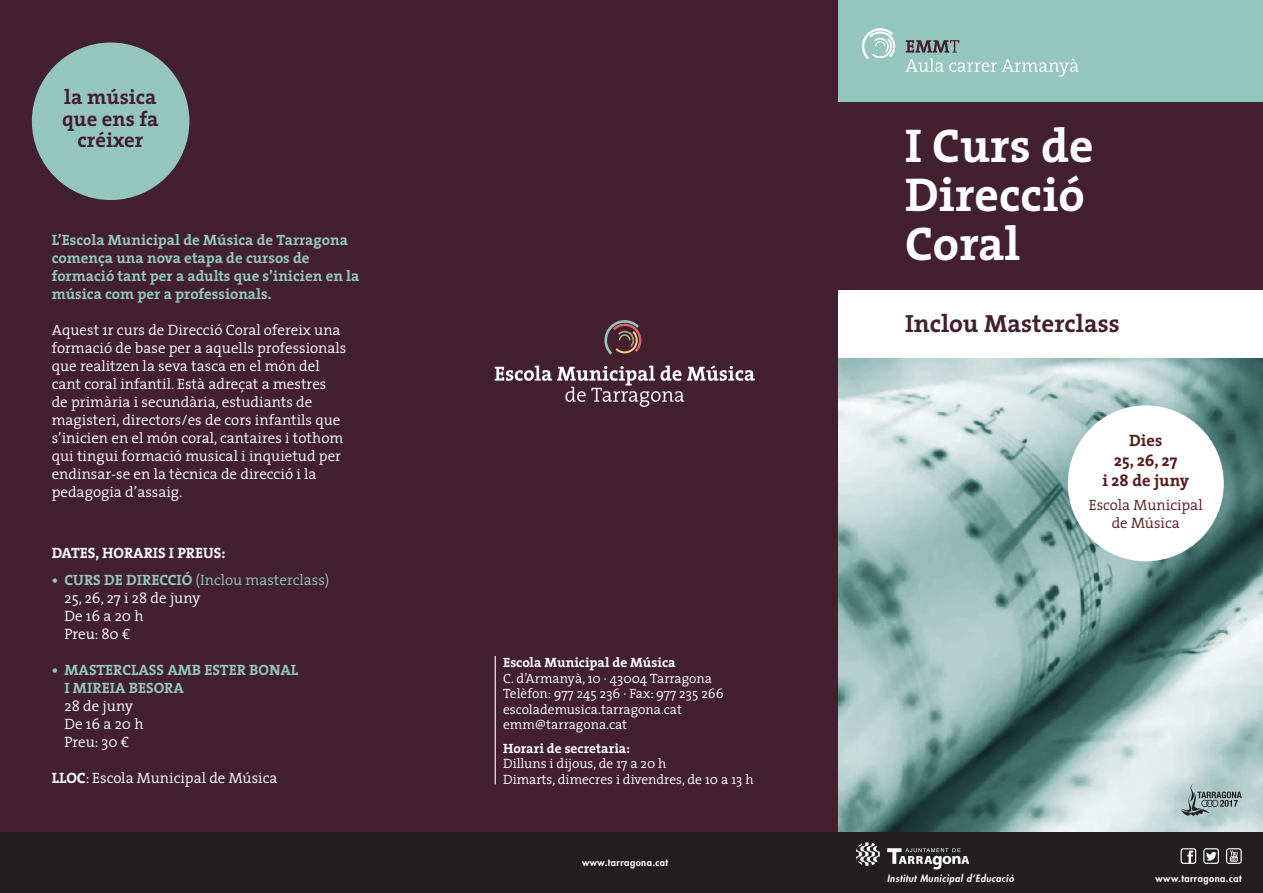
<style>
.page{position:relative;width:1263px;height:893px;background:#fff}
.page>*{position:absolute;margin:0;border:0;box-sizing:border-box;transform-origin:0 0}
.t1{font:700 47.7px/49.1px "The Serif";color:#fff}
.t2{font:700 24.9px "The Serif";color:#43202f}
.t3{font:700 20.7px/21.3px "The Serif";color:#43202f;text-align:center}
.t4{font:700 16.5px/19.8px "The Serif";color:#571b1e;text-align:center}
.t5{font:300 15px/18px "The Serif";color:#fff}
.t6{font:700 15px/18px "The Serif";color:#95c6be}
.t7{font:300 15px/18px "The Serif";color:#571b1e;text-align:center}
.t8{font:700 15px "The Serif";color:#fff}
.t9{font:300 13.5px/15.5px "The Serif";color:#fff}
.t10{font:700 13.5px "The Serif";color:#fff}
.t11{font:800 9.75px "Futura";letter-spacing:.05em;color:#fff;scale:.95 1}
.t12{font:italic 800 9.75px "Futura";letter-spacing:.05em;color:#fff;scale:.95 1}
.s1{font-weight:700;color:#95c6be}
.s2{color:#95c6be}
.s3{font-weight:700}
</style>
<div class="page">
<img style="left:838px;top:359px;width:425px;height:474px">
<div style="left:830px;top:0;width:433px;height:115px;background:#95c6be"></div>
<div style="left:0;top:0;width:838px;height:893px;background:#43202f"></div>
<div style="left:0;top:833px;width:1263px;height:60px;background:#231f20"></div>
<svg style="left:495px;top:365px;width:260px;height:42px"></svg>
<svg style="left:604px;top:320px;width:37px;height:35px"></svg>
<svg style="left:887px;top:848px;width:82px;height:21px"></svg>
<svg style="left:856px;top:842px;width:24px;height:24px"></svg>
<div style="left:1068px;top:405px;width:156px;height:156px;background:#fff;border-radius:50%"></div>
<svg style="left:1180px;top:783px;width:62px;height:34px;background:#94a9a8"></svg>
<svg style="left:1180px;top:848px;width:16px;height:16px"></svg>
<svg style="left:1226px;top:848px;width:16px;height:16px"></svg>
<svg style="left:1203px;top:848px;width:16px;height:16px"></svg>
<hr style="left:495px;top:656px;width:1px;height:128px;background:#fff">
<div style="left:830px;top:102px;width:433px;height:188px;background:#43202f"></div>
<div style="left:32px;top:42px;width:158px;height:158px;background:#95c6be;border-radius:50%"></div>
<svg style="left:862px;top:28px;width:33px;height:31px"></svg>
<svg style="left:905px;top:40px;width:174px;height:37px"></svg>
<h3 class="t3" style="left:62px;top:86px;width:98px">la música que ens fa créixer</h3>
<p class="t6" style="left:52px;top:231px;width:309px">L’Escola Municipal de Música de Tarragona comença una nova etapa de cursos de formació tant per a adults que s’inicien en la música com per a professionals.</p>
<p class="t5" style="left:52px;top:321px;width:296px">Aquest 1r curs de Direcció Coral ofereix una formació de base per a aquells professionals que realitzen la seva tasca en el món del cant coral infantil. Està adreçat a mestres de primària i secundària, estudiants de magisteri, directors/es de cors infantils que s’inicien en el món coral, cantaires i tothom qui tingui formació musical i inquietud per endinsar-se en la tècnica de direcció i la pedagogia d’assaig.</p>
<p class="t8" style="left:52px;top:540px;width:175px">DATES, HORARIS I PREUS:</p>
<p class="t5" style="left:64px;top:570px;width:266px;text-indent:-13px"><span class="s1">• CURS DE DIRECCIÓ</span> <span class="s2">(Inclou masterclass)<br></span>25, 26, 27 i 28 de juny<br>De 16 a 20 h<br>Preu: 80 €</p>
<p class="t6" style="left:64px;top:660px;width:235px;text-indent:-13px">• MASTERCLASS AMB ESTER BONAL<br>I MIREIA BESORA</p>
<p class="t5" style="left:64px;top:696px;width:81px">28 de juny<br>De 16 a 20 h<br>Preu: 30 €</p>
<p class="t5" style="left:52px;top:768px;width:227px"><span class="s3">LLOC</span>: Escola Municipal de Música</p>
<p class="t10" style="left:503px;top:651px;width:174px">Escola Municipal de Música</p>
<p class="t9" style="left:503px;top:670px;width:222px">C. d’Armanyà, 10 · 43004 Tarragona<br>Telèfon: 977 245 236 · Fax: 977 235 266 escolademusica.tarragona.cat emm@tarragona.cat</p>
<p class="t10" style="left:503px;top:737px;width:129px">Horari de secretaria:</p>
<p class="t9" style="left:503px;top:756px;width:252px">Dilluns i dijous, de 17 a 20 h<br>Dimarts, dimecres i divendres, de 10 a 13 h</p>
<p class="t11" style="left:582px;top:856px;width:92px">www.tarragona.cat</p>
<h1 class="t1" style="left:905px;top:120px;width:190px">I Curs de<br>Direcció<br>Coral</h1>
<h2 class="t2" style="left:905px;top:303px;width:216px">Inclou Masterclass</h2>
<p class="t4" style="left:1102px;top:430px;width:88px">Dies<br>25, 26, 27<br>i 28 de juny</p>
<p class="t7" style="left:1089px;top:495px;width:115px">Escola Municipal de Música</p>
<p class="t12" style="left:887px;top:872px;width:135px">Institut Municipal d’Educació</p>
<p class="t11" style="left:1155px;top:872px;width:92px">www.tarragona.cat</p>
</div>
